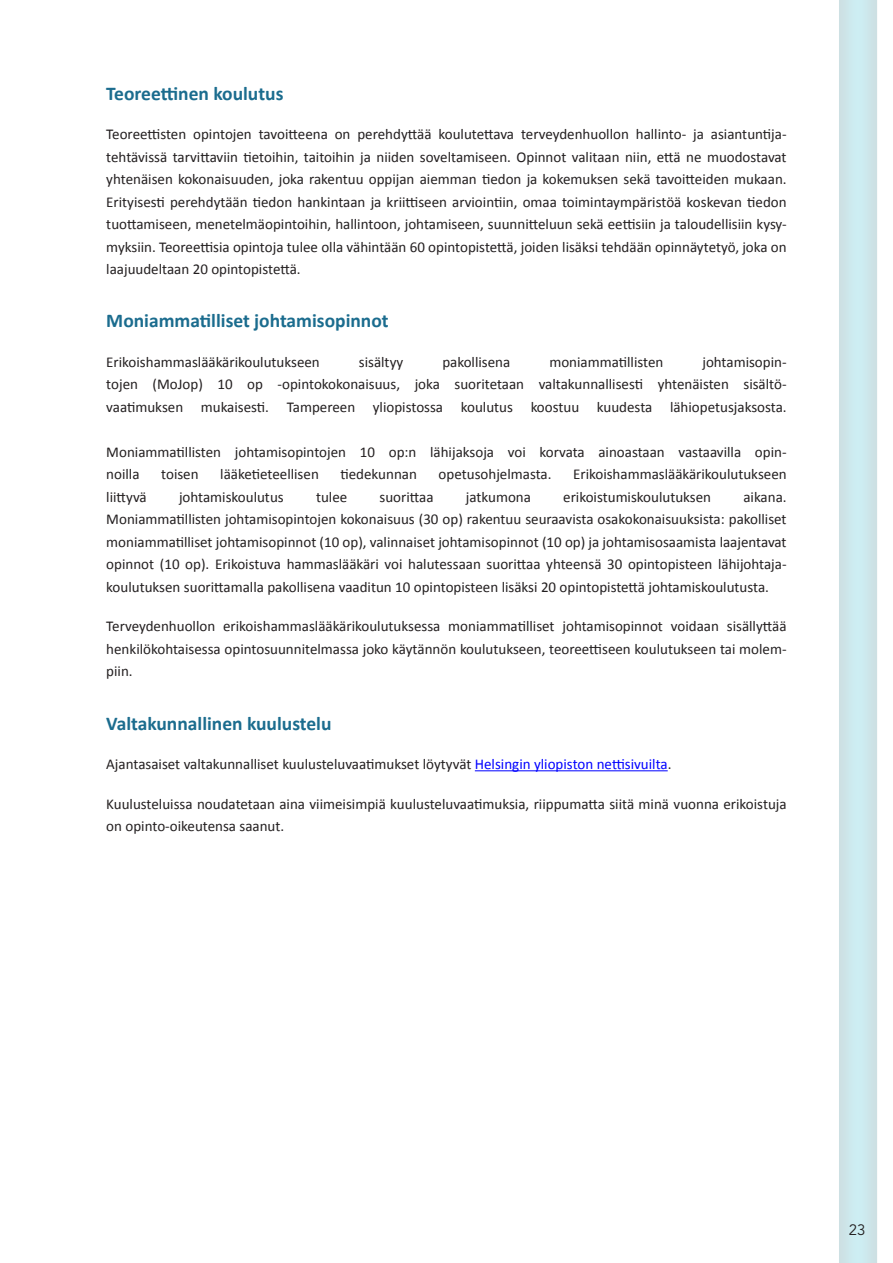
<style>
.page{position:relative;width:893px;height:1263px;background:#fff}
.page>*{position:absolute;margin:0;border:0;box-sizing:border-box;transform-origin:0 0}
.t1{font:700 19.5px "Calibri";color:#1b6c8e}
.t2{font:15px/22.5px "Calibri";color:#231f20;text-align:justify}
.t3{font:15px "Avenir LT Std";color:#231f20}
.s1{color:#00f}
</style>
<div class="page">
<div style="left:837px;top:0;width:41px;height:1263px;background:#231f20;opacity:.5"></div>
<hr style="left:475px;top:770px;width:193px;height:1px;background:#00f">
<h1 class="t1" style="left:106px;top:81px;width:179px">Teoreettinen koulutus</h1>
<p class="t2" style="left:106px;top:123px;width:682px">Teoreettisten opintojen tavoitteena on perehdyttää koulutettava terveydenhuollon hallinto- ja asiantuntija&shy;tehtävissä tarvittaviin tietoihin, taitoihin ja niiden soveltamiseen. Opinnot valitaan niin, että ne muodostavat yhtenäisen kokonaisuuden, joka rakentuu oppijan aiemman tiedon ja kokemuksen sekä tavoitteiden mukaan.<br>Erityisesti perehdytään tiedon hankintaan ja kriittiseen arviointiin, omaa toimintaympäristöä koskevan tiedon tuottamiseen, menetelmäopintoihin, hallintoon, johtamiseen, suunnitteluun sekä eettisiin ja taloudellisiin kysy&shy;myksiin. Teoreettisia opintoja tulee olla vähintään 60 opintopistettä, joiden lisäksi tehdään opinnäytetyö, joka on laajuudeltaan 20 opintopistettä.</p>
<h1 class="t1" style="left:106px;top:308px;width:284px">Moniammatilliset johtamisopinnot</h1>
<p class="t2" style="left:106px;top:351px;width:215px">Erikoishammaslääkärikoulutukseen</p>
<p class="t2" style="left:359px;top:351px;width:46px">sisältyy</p>
<p class="t2" style="left:442px;top:351px;width:70px">pakollisena</p>
<p class="t2" style="left:549px;top:351px;width:116px">moniammatillisten</p>
<p class="t2" style="left:106px;top:351px;width:682px;text-indent:596px">johtamisopin&shy;tojen (MoJop) 10 op -opintokokonaisuus, joka suoritetaan valtakunnallisesti yhtenäisten sisältö&shy;vaatimuksen mukaisesti. Tampereen yliopistossa koulutus koostuu kuudesta lähiopetusjaksosta.</p>
<p class="t2" style="left:106px;top:441px;width:682px">Moniammatillisten johtamisopintojen 10 op:n lähijaksoja voi korvata ainoastaan vastaavilla opin&shy;noilla</p>
<p class="t2" style="left:161px;top:463px;width:39px">toisen</p>
<p class="t2" style="left:220px;top:463px;width:100px">lääketieteellisen</p>
<p class="t2" style="left:340px;top:463px;width:78px">tiedekunnan</p>
<p class="t2" style="left:439px;top:463px;width:114px">opetusohjelmasta.</p>
<p class="t2" style="left:573px;top:463px;width:215px">Erikoishammaslääkärikoulutukseen</p>
<p class="t2" style="left:106px;top:486px;width:682px;text-indent:637px">aikana.<br>Moniammatillisten johtamisopintojen kokonaisuus (30 op) rakentuu seuraavista osakokonaisuuksista: pakolliset moniammatilliset johtamisopinnot (10 op), valinnaiset johtamisopinnot (10 op) ja johtamisosaamista laajentavat opinnot (10 op). Erikoistuva hammaslääkäri voi halutessaan suorittaa yhteensä 30 opintopisteen lähijohtaja&shy;koulutuksen suorittamalla pakollisena vaaditun 10 opintopisteen lisäksi 20 opintopistettä johtamiskoulutusta.</p>
<p class="t2" style="left:106px;top:615px;width:682px">Terveydenhuollon erikoishammaslääkärikoulutuksessa moniammatilliset johtamisopinnot voidaan sisällyttää henkilökohtaisessa opintosuunnitelmassa joko käytännön koulutukseen, teoreettiseen koulutukseen tai molem&shy;piin.</p>
<h1 class="t1" style="left:106px;top:711px;width:227px">Valtakunnallinen kuulustelu</h1>
<p class="t2" style="left:106px;top:753px;width:567px">Ajantasaiset valtakunnalliset kuulusteluvaatimukset löytyvät <span class="s1">Helsingin yliopiston nettisivuilta</span>.</p>
<p class="t2" style="left:106px;top:792px;width:682px">Kuulusteluissa noudatetaan aina viimeisimpiä kuulusteluvaatimuksia, riippumatta siitä minä vuonna erikoistuja on opinto-oikeutensa saanut.</p>
<p class="t2" style="left:106px;top:486px;width:42px">liittyvä</p>
<p class="t2" style="left:179px;top:486px;width:106px">johtamiskoulutus</p>
<p class="t2" style="left:316px;top:486px;width:33px">tulee</p>
<p class="t2" style="left:380px;top:486px;width:56px">suorittaa</p>
<p class="t2" style="left:466px;top:486px;width:67px">jatkumona</p>
<p class="t2" style="left:563px;top:486px;width:149px">erikoistumiskoulutuksen</p>
<p class="t3" style="left:849px;top:1221px;width:18px">23</p>
</div>
